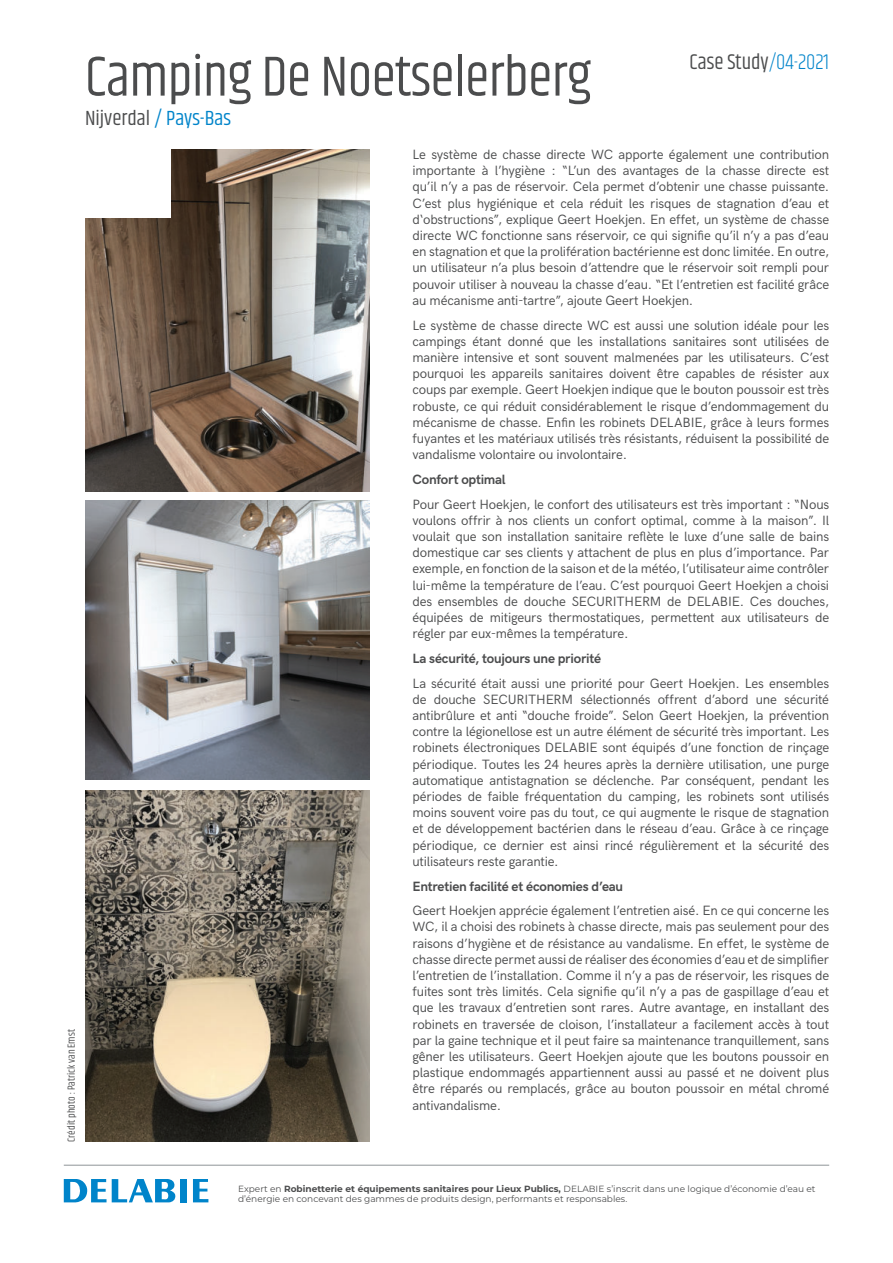
<style>
.page{position:relative;width:893px;height:1263px;background:#fff}
.page>*{position:absolute;margin:0;border:0;box-sizing:border-box;transform-origin:0 0}
.t1{font:57.75px "Khand";letter-spacing:-.01em;color:#4b4c4d;scale:.96 1}
.t2{font:21.9px "Khand";color:#4b4c4d;scale:.96 1}
.t3{font:21px "Khand";color:#4b4c4d}
.t4{font:13.5px/16.2px "HK Grotesk";letter-spacing:-.015em;color:#4b4c4d;text-align:justify}
.t5{font:700 13.5px "HK Grotesk";letter-spacing:-.015em;color:#4b4c4d}
.t6{font:10.5px "Khand";color:#4b4c4d}
.t7{font:9px/10.8px "Montserrat";color:#4b4c4d}
.s1{font-weight:300;color:#0084ca}
.s2{color:#0084ca}
.s3{font-weight:700}
</style>
<div class="page">
<img style="left:85px;top:150px;width:285px;height:342px">
<img style="left:85px;top:790px;width:285px;height:352px">
<img style="left:85px;top:500px;width:285px;height:279px">
<div style="left:181px;top:1179px;width:6px;height:23px;background:#0084ca"></div>
<svg style="left:193px;top:1179px;width:15px;height:23px"></svg>
<svg style="left:64px;top:1179px;width:112px;height:23px"></svg>
<div style="left:0;top:0;width:170px;height:218px;background:#fff"></div>
<hr style="left:64px;top:1165px;width:765px;height:1px;background:#8f9598">
<p class="t6" style="left:67px;top:1142px;width:114px;rotate:-90deg">Crédit photo : Patrick van Emst</p>
<h1 class="t1" style="left:85px;top:50px;width:529px">Camping De Noetselerberg</h1>
<h2 class="t2" style="left:689px;top:52px;width:147px">Case Study<span class="s1">/04-2021</span></h2>
<h3 class="t3" style="left:85px;top:108px;width:148px">Nijverdal <span class="s2">/ Pays-Bas</span></h3>
<p class="t4" style="left:412px;top:147px;width:418px">Le système de chasse directe WC apporte également une contribution importante à l’hygiène : “L’un des avantages de la chasse directe est qu’il n’y a pas de réservoir. Cela permet d’obtenir une chasse puissante.<br>C’est plus hygiénique et cela réduit les risques de stagnation d’eau et d‘obstructions”, explique Geert Hoekjen. En effet, un système de chasse directe WC fonctionne sans réservoir, ce qui signifie qu’il n’y a pas d’eau en stagnation et que la prolifération bactérienne est donc limitée. En outre, un utilisateur n’a plus besoin d’attendre que le réservoir soit rempli pour pouvoir utiliser à nouveau la chasse d’eau. “Et l’entretien est facilité grâce au mécanisme anti-tartre”, ajoute Geert Hoekjen.</p>
<p class="t4" style="left:412px;top:317px;width:418px">Le système de chasse directe WC est aussi une solution idéale pour les campings étant donné que les installations sanitaires sont utilisées de manière intensive et sont souvent malmenées par les utilisateurs. C’est pourquoi les appareils sanitaires doivent être capables de résister aux coups par exemple. Geert Hoekjen indique que le bouton poussoir est très robuste, ce qui réduit considérablement le risque d’endommagement du mécanisme de chasse. Enfin les robinets DELABIE, grâce à leurs formes fuyantes et les matériaux utilisés très résistants, réduisent la possibilité de vandalisme volontaire ou involontaire.</p>
<p class="t5" style="left:412px;top:474px;width:95px">Confort optimal</p>
<p class="t4" style="left:412px;top:496px;width:418px">Pour Geert Hoekjen, le confort des utilisateurs est très important : “Nous voulons offrir à nos clients un confort optimal, comme à la maison”. Il voulait que son installation sanitaire reflète le luxe d’une salle de bains domestique car ses clients y attachent de plus en plus d’importance. Par exemple, en fonction de la saison et de la météo, l’utilisateur aime contrôler lui-même la température de l’eau. C’est pourquoi Geert Hoekjen a choisi des ensembles de douche SECURITHERM de DELABIE. Ces douches, équipées de mitigeurs thermostatiques, permettent aux utilisateurs de régler par eux-mêmes la température.</p>
<p class="t5" style="left:412px;top:653px;width:190px">La sécurité, toujours une priorité</p>
<p class="t4" style="left:412px;top:675px;width:418px">La sécurité était aussi une priorité pour Geert Hoekjen. Les ensembles de douche SECURITHERM sélectionnés offrent d’abord une sécurité antibrûlure et anti “douche froide”. Selon Geert Hoekjen, la prévention contre la légionellose est un autre élément de sécurité très important. Les robinets électroniques DELABIE sont équipés d’une fonction de rinçage périodique. Toutes les 24 heures après la dernière utilisation, une purge automatique antistagnation se déclenche. Par conséquent, pendant les périodes de faible fréquentation du camping, les robinets sont utilisés moins souvent voire pas du tout, ce qui augmente le risque de stagnation et de développement bactérien dans le réseau d’eau. Grâce à ce rinçage périodique, ce dernier est ainsi rincé régulièrement et la sécurité des utilisateurs reste garantie.</p>
<p class="t5" style="left:412px;top:881px;width:212px">Entretien facilité et économies d’eau</p>
<p class="t4" style="left:412px;top:903px;width:418px">Geert Hoekjen apprécie également l’entretien aisé. En ce qui concerne les WC, il a choisi des robinets à chasse directe, mais pas seulement pour des raisons d’hygiène et de résistance au vandalisme. En effet, le système de chasse directe permet aussi de réaliser des économies d’eau et de simplifier l’entretien de l’installation. Comme il n’y a pas de réservoir, les risques de fuites sont très limités. Cela signifie qu’il n’y a pas de gaspillage d’eau et que les travaux d’entretien sont rares. Autre avantage, en installant des robinets en traversée de cloison, l’installateur a facilement accès à tout par la gaine technique et il peut faire sa maintenance tranquillement, sans gêner les utilisateurs. Geert Hoekjen ajoute que les boutons poussoir en plastique endommagés appartiennent aussi au passé et ne doivent plus être réparés ou remplacés, grâce au bouton poussoir en métal chromé antivandalisme.</p>
<p class="t7" style="left:238px;top:1184px;width:579px">Expert en <span class="s3">Robinetterie et équipements sanitaires pour Lieux Publics,</span> DELABIE s’inscrit dans une logique d’économie d’eau et d’énergie en concevant des gammes de produits design, performants et responsables.</p>
</div>
